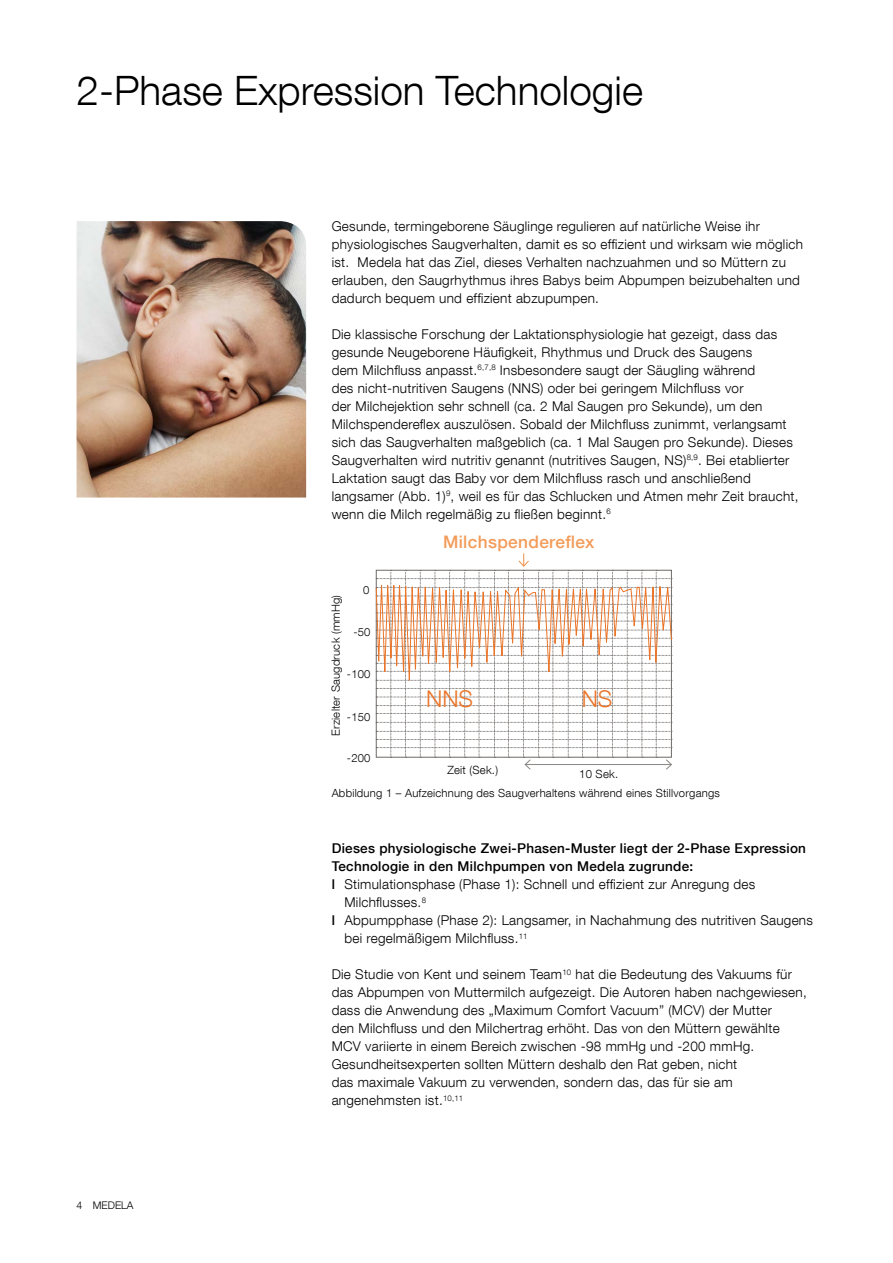
<style>
.page{position:relative;width:893px;height:1263px;background:#fff}
.page>*{position:absolute;margin:0;border:0;box-sizing:border-box;transform-origin:0 0}
.t1{font:300 40.5px "Helvetica Neue LT Com";color:#000}
.t2{font:300 23.1px "Helvetica Neue LT Com";color:#eb7529}
.t3{font:500 17.25px "Helvetica Neue LT Com";letter-spacing:.02em;color:#f39c5a}
.t4{font:300 13.5px/18px "Helvetica Neue LT Com";letter-spacing:.02em;color:#000}
.t5{font:500 13.5px "Helvetica Neue LT Com";letter-spacing:.02em;color:#000}
.t6{font:300 11.4px "Helvetica Neue LT Com";letter-spacing:.02em;color:#000}
.t7{font:300 11.25px "Helvetica Neue LT Com";letter-spacing:.02em;color:#000}
.t8{font:300 10.5px "Helvetica Neue LT Com";color:#000}
.s1{font-weight:500}
</style>
<div class="page">
<svg style="left:375px;top:553px;width:297px;height:217px"></svg>
<img style="left:77px;top:221px;width:229px;height:276px">
<h1 class="t1" style="left:77px;top:66px;width:568px">2-Phase Expression Technologie</h1>
<p class="t4" style="left:332px;top:217px;width:473px">Gesunde, termingeborene Säuglinge regulieren auf natürliche Weise ihr physiologisches Saugverhalten, damit es so effizient und wirksam wie möglich ist. Medela hat das Ziel, dieses Verhalten nachzuahmen und so Müttern zu erlauben, den Saugrhythmus ihres Babys beim Abpumpen beizubehalten und dadurch bequem und effizient abzupumpen.</p>
<p class="t4" style="left:332px;top:325px;width:468px">Die klassische Forschung der Laktationsphysiologie hat gezeigt, dass das gesunde Neugeborene Häufigkeit, Rhythmus und Druck des Saugens<br>dem Milchfluss anpasst.<sup>6,7,8</sup> Insbesondere saugt der Säugling während<br>des nicht-nutritiven Saugens (NNS) oder bei geringem Milchfluss vor<br>der Milchejektion sehr schnell (ca. 2 Mal Saugen pro Sekunde), um den Milchspendereflex auszulösen. Sobald der Milchfluss zunimmt, verlangsamt sich das Saugverhalten maßgeblich (ca. 1 Mal Saugen pro Sekunde). Dieses Saugverhalten wird nutritiv genannt (nutritives Saugen, NS)<sup>8,9</sup>. Bei etablierter Laktation saugt das Baby vor dem Milchfluss rasch und anschließend langsamer (Abb. 1)<sup>9</sup>, weil es für das Schlucken und Atmen mehr Zeit braucht, wenn die Milch regelmäßig zu fließen beginnt.<sup>6</sup></p>
<p class="t7" style="left:363px;top:583px;width:8px">0</p>
<p class="t7" style="left:353px;top:625px;width:19px">-50</p>
<p class="t7" style="left:347px;top:667px;width:25px">-100</p>
<p class="t7" style="left:347px;top:710px;width:25px">-150</p>
<p class="t7" style="left:347px;top:751px;width:25px">-200</p>
<p class="t7" style="left:329px;top:736px;width:143px;rotate:-90deg">Erzielter Saugdruck (mmHg)</p>
<p class="t3" style="left:443px;top:532px;width:153px">Milchspendereflex</p>
<h2 class="t2" style="left:426px;top:685px;width:48px">NNS</h2>
<h2 class="t2" style="left:582px;top:685px;width:32px">NS</h2>
<p class="t6" style="left:447px;top:762px;width:52px">Zeit (Sek.)</p>
<p class="t6" style="left:579px;top:767px;width:41px">10 Sek.</p>
<p class="t7" style="left:332px;top:786px;width:390px">Abbildung 1 – Aufzeichnung des Saugverhaltens während eines Stillvorgangs</p>
<p class="t8" style="left:77px;top:1199px;width:58px">4 MEDELA</p>
<p class="t5" style="left:332px;top:840px;width:476px">Dieses physiologische Zwei-Phasen-Muster liegt der 2-Phase Expression</p>
<p class="t5" style="left:332px;top:858px;width:363px">Technologie in den Milchpumpen von Medela zugrunde:</p>
<p class="t4" style="left:332px;top:875px;width:425px"><span class="s1">l</span> Stimulationsphase (Phase 1): Schnell und effizient zur Anregung des</p>
<p class="t4" style="left:344px;top:893px;width:83px">Milchflusses.<sup>8</sup></p>
<p class="t4" style="left:332px;top:911px;width:483px"><span class="s1">l</span> Abpumpphase (Phase 2): Langsamer, in Nachahmung des nutritiven Saugens</p>
<p class="t4" style="left:344px;top:929px;width:185px">bei regelmäßigem Milchfluss.<sup>11</sup></p>
<p class="t4" style="left:332px;top:965px;width:477px">Die Studie von Kent und seinem Team<sup>10</sup> hat die Bedeutung des Vakuums für das Abpumpen von Muttermilch aufgezeigt. Die Autoren haben nachgewiesen, dass die Anwendung des „Maximum Comfort Vacuum” (MCV) der Mutter<br>den Milchfluss und den Milchertrag erhöht. Das von den Müttern gewählte MCV variierte in einem Bereich zwischen -98 mmHg und -200 mmHg.<br>Gesundheitsexperten sollten Müttern deshalb den Rat geben, nicht<br>das maximale Vakuum zu verwenden, sondern das, das für sie am angenehmsten ist.<sup>10,11</sup></p>
</div>
